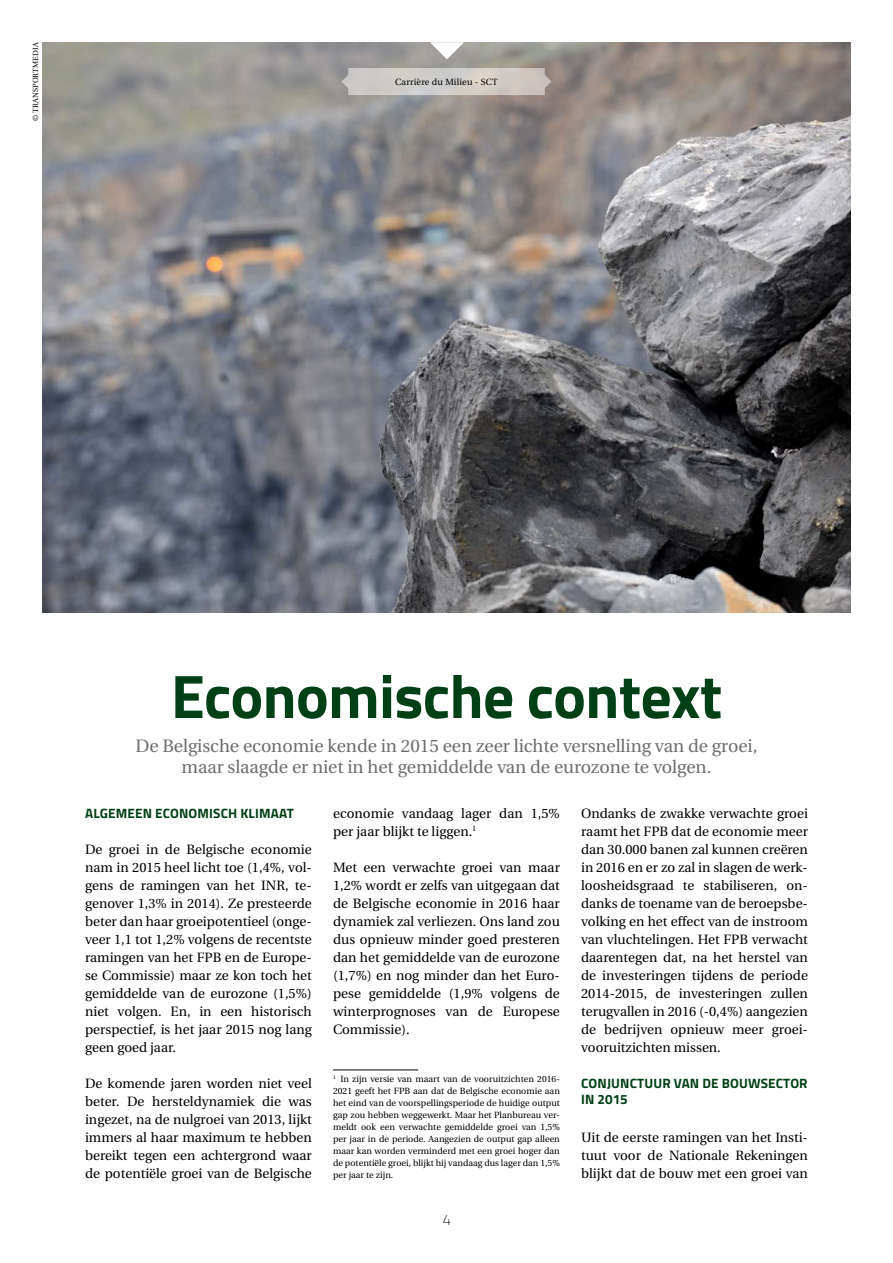
<style>
.page{position:relative;width:893px;height:1263px;background:#fff}
.page>*{position:absolute;margin:0;border:0;box-sizing:border-box;transform-origin:0 0}
.t1{font:700 61.5px "Titillium";color:#004016}
.t2{font:18px/21px "Utopia";letter-spacing:-.005em;color:#6e6e6e;text-align:center}
.t3{font:100 15px "Titillium";color:#000}
.t4{font:13.5px/18px "Utopia";color:#000;text-align:justify}
.t5{font:700 13.5px/16.5px "Titillium";letter-spacing:.01em;color:#004016}
.t6{font:9px/12px "Utopia";color:#000;text-align:justify}
.t7{font:9px "Utopia";letter-spacing:.02em;color:#000}
.t8{font:7.5px "Utopia";letter-spacing:.02em;color:#000}
</style>
<div class="page">
<img style="left:43px;top:43px;width:807px;height:569px">
<svg style="left:341px;top:68px;width:210px;height:27px;background:#cbc7c3"></svg>
<svg style="left:374px;top:43px;width:145px;height:16px;background:#a8a6a3"></svg>
<hr style="left:333px;top:1070px;width:85px;height:1px;background:#000">
<p class="t8" style="left:32px;top:121px;width:80px;rotate:-90deg">© TRANSPORTMEDIA</p>
<p class="t7" style="left:395px;top:77px;width:104px">Carrière du Milieu - SCT</p>
<h1 class="t1" style="left:171px;top:649px;width:553px">ECONOMISCHE CONTEXT</h1>
<h2 class="t2" style="left:136px;top:735px;width:623px">De Belgische economie kende in 2015 een zeer lichte versnelling van de groei, maar slaagde er niet in het gemiddelde van de eurozone te volgen.</h2>
<p class="t5" style="left:85px;top:804px;width:210px">ALGEMEEN ECONOMISCH KLIMAAT</p>
<p class="t4" style="left:85px;top:840px;width:228px">De groei in de Belgische economie nam in 2015 heel licht toe (1,4%, vol&shy;gens de ramingen van het INR, te&shy;genover 1,3% in 2014). Ze presteerde beter dan haar groeipotentieel (onge&shy;veer 1,1 tot 1,2% volgens de recentste ramingen van het FPB en de Europe&shy;se Commissie) maar ze kon toch het gemiddelde van de eurozone (1,5%) niet volgen. En, in een historisch perspectief, is het jaar 2015 nog lang geen goed jaar.</p>
<p class="t4" style="left:85px;top:1074px;width:228px">De komende jaren worden niet veel beter. De hersteldynamiek die was ingezet, na de nulgroei van 2013, lijkt immers al haar maximum te hebben bereikt tegen een achtergrond waar de potentiële groei van de Belgische</p>
<p class="t4" style="left:333px;top:804px;width:228px">economie vandaag lager dan 1,5% per jaar blijkt te liggen.<sup>1</sup></p>
<p class="t4" style="left:333px;top:858px;width:228px">Met een verwachte groei van maar 1,2% wordt er zelfs van uitgegaan dat de Belgische economie in 2016 haar dynamiek zal verliezen. Ons land zou dus opnieuw minder goed presteren dan het gemiddelde van de eurozone (1,7%) en nog minder dan het Euro&shy;pese gemiddelde (1,9% volgens de winterprognoses van de Europese Commissie).</p>
<p class="t6" style="left:333px;top:1073px;width:228px"><sup>1</sup> In zijn versie van maart van de vooruitzichten 2016- 2021 geeft het FPB aan dat de Belgische economie aan het eind van de voorspellingsperiode de huidige output gap zou hebben weggewerkt. Maar het Planbureau ver&shy;meldt ook een verwachte gemiddelde groei van 1,5% per jaar in de periode. Aangezien de output gap alleen maar kan worden verminderd met een groei hoger dan de potentiële groei, blijkt hij vandaag dus lager dan 1,5% per jaar te zijn.</p>
<p class="t3" style="left:443px;top:1209px;width:10px">4</p>
<p class="t4" style="left:581px;top:804px;width:228px">Ondanks de zwakke verwachte groei raamt het FPB dat de economie meer dan 30.000 banen zal kunnen creëren in 2016 en er zo zal in slagen de werk&shy;loosheidsgraad te stabiliseren, on&shy;danks de toename van de beroepsbe&shy;volking en het effect van de instroom van vluchtelingen. Het FPB verwacht daarentegen dat, na het herstel van de investeringen tijdens de periode 2014-2015, de investeringen zullen terugvallen in 2016 (-0,4%) aangezien de bedrijven opnieuw meer groei&shy;vooruitzichten missen.</p>
<p class="t5" style="left:581px;top:1074px;width:228px">CONJUNCTUUR VAN DE BOUWSECTOR<br>IN 2015</p>
<p class="t4" style="left:581px;top:1128px;width:228px">Uit de eerste ramingen van het Insti&shy;tuut voor de Nationale Rekeningen blijkt dat de bouw met een groei van</p>
</div>
